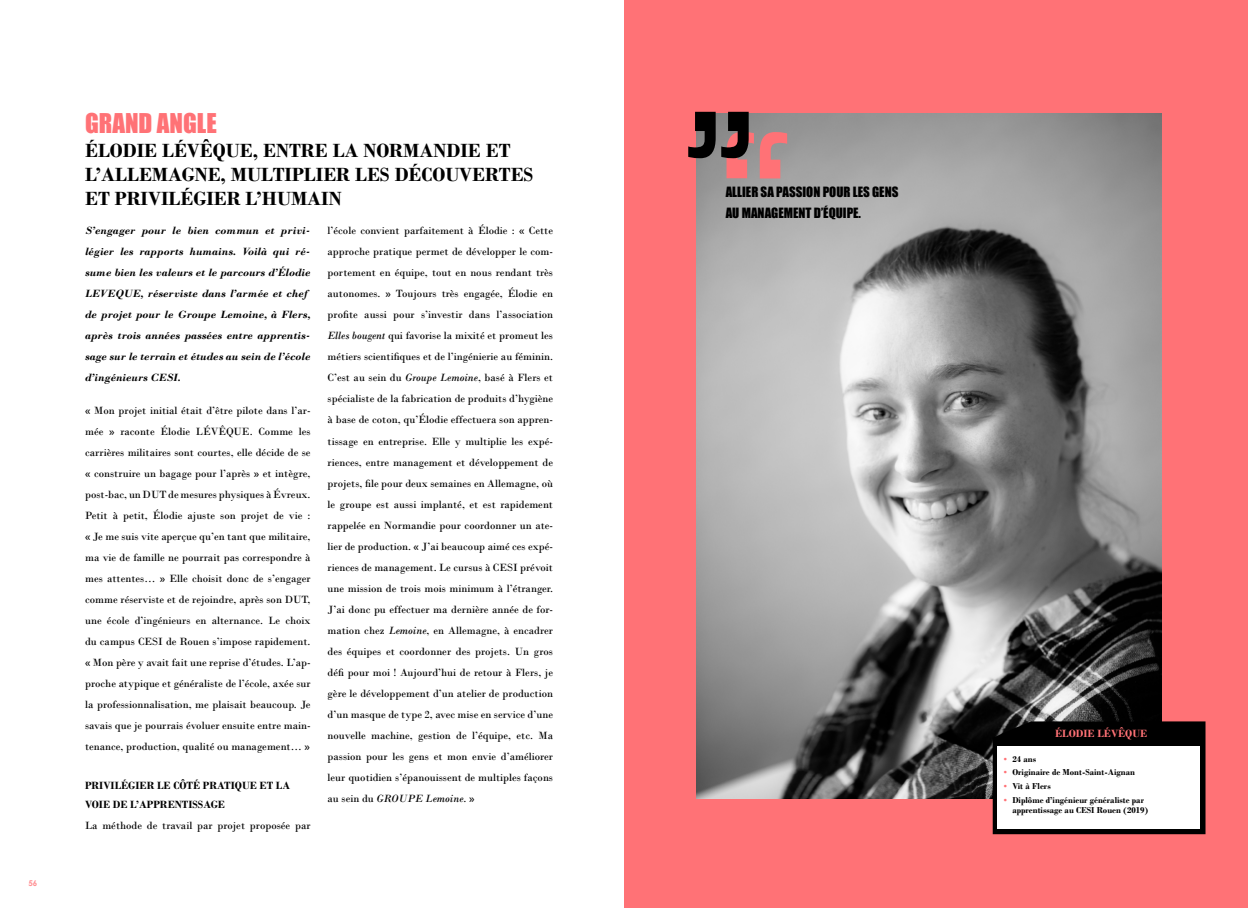
<style>
.page{position:relative;width:1248px;height:908px;background:#fff}
.page>*{position:absolute;margin:0;border:0;box-sizing:border-box;transform-origin:0 0}
.t1{font:25px "Impact";color:#ff7276}
.t2{font:700 20px/24px "Bodoni";color:#000}
.t3{font:13px/21px "Impact";color:#000}
.t4{font:11px/21px "Bodoni";color:#000;text-align:justify}
.t5{font:italic 700 11px/21px "Bodoni";color:#000}
.t6{font:700 11px/19px "Bodoni";color:#000}
.t7{font:700 11px "Bodoni";color:#ff7276}
.t8{font:700 9px/10.8px "Bodoni";color:#000}
.t9{font:700 8px "Century Gothic";color:#ff8e91}
.s1{font-style:italic}
.s2{color:#ff7276}
</style>
<div class="page">
<div style="left:624px;top:0;width:623px;height:907px;background:#ff7276"></div>
<img style="left:696px;top:113px;width:465px;height:684px">
<svg style="left:992px;top:721px;width:213px;height:112px;background:#0b0a0b"></svg>
<div style="left:997px;top:745px;width:203px;height:83px;background:#fff"></div>
<svg style="left:688px;top:112px;width:99px;height:66px"></svg>
<p class="t9" style="left:28px;top:877px;width:10px">56</p>
<h1 class="t1" style="left:85px;top:112px;width:133px">GRAND ANGLE</h1>
<h2 class="t2" style="left:85px;top:140px;width:450px">ÉLODIE LÉVÊQUE, ENTRE LA NORMANDIE ET<br>L’ALLEMAGNE, MULTIPLIER LES DÉCOUVERTES<br>ET PRIVILÉGIER L’HUMAIN</h2>
<p class="t5" style="left:85px;top:221px;width:227px">S’engager pour le bien commun et privi&shy;légier les rapports humains. Voilà qui ré&shy;sume bien les valeurs et le parcours d’Élodie LEVEQUE, réserviste dans l’armée et chef de projet pour le Groupe Lemoine, à Flers, après trois années passées entre apprentis&shy;sage sur le terrain et études au sein de l’école d’ingénieurs CESI.</p>
<p class="t4" style="left:85px;top:400px;width:227px">« Mon projet initial était d’être pilote dans l’ar&shy;mée » raconte Élodie LÉVÊQUE. Comme les carrières militaires sont courtes, elle décide de se « construire un bagage pour l’après » et intègre, post-bac, un DUT de mesures physiques à Évreux.<br>Petit à petit, Élodie ajuste son projet de vie : « Je me suis vite aperçue qu’en tant que militaire, ma vie de famille ne pourrait pas correspondre à mes attentes… » Elle choisit donc de s’engager comme réserviste et de rejoindre, après son DUT, une école d’ingénieurs en alternance. Le choix du campus CESI de Rouen s’impose rapidement. « Mon père y avait fait une reprise d’études. L’ap&shy;proche atypique et généraliste de l’école, axée sur la professionnalisation, me plaisait beaucoup. Je savais que je pourrais évoluer ensuite entre main&shy;tenance, production, qualité ou management… »</p>
<p class="t6" style="left:85px;top:776px;width:206px">PRIVILÉGIER LE CÔTÉ PRATIQUE ET LA<br>VOIE DE L’APPRENTISSAGE</p>
<p class="t4" style="left:85px;top:815px;width:227px">La méthode de travail par projet proposée par</p>
<p class="t4" style="left:327px;top:221px;width:227px">l’école convient parfaitement à Élodie : « Cette approche pratique permet de développer le com&shy;portement en équipe, tout en nous rendant très autonomes. » Toujours très engagée, Élodie en profite aussi pour s’investir dans l’association <span class="s1">Elles bougent</span> qui favorise la mixité et promeut les métiers scientifiques et de l’ingénierie au féminin.<br>C’est au sein du <span class="s1">Groupe Lemoine</span>, basé à Flers et spécialiste de la fabrication de produits d’hygiène à base de coton, qu’Élodie effectuera son appren&shy;tissage en entreprise. Elle y multiplie les expé&shy;riences, entre management et développement de projets, file pour deux semaines en Allemagne, où le groupe est aussi implanté, et est rapidement rappelée en Normandie pour coordonner un ate&shy;lier de production. « J’ai beaucoup aimé ces expé&shy;riences de management. Le cursus à CESI prévoit une mission de trois mois minimum à l’étranger.<br>J’ai donc pu effectuer ma dernière année de for&shy;mation chez <span class="s1">Lemoine</span>, en Allemagne, à encadrer des équipes et coordonner des projets. Un gros défi pour moi ! Aujourd’hui de retour à Flers, je gère le développement d’un atelier de production d’un masque de type 2, avec mise en service d’une nouvelle machine, gestion de l’équipe, etc. Ma passion pour les gens et mon envie d’améliorer leur quotidien s’épanouissent de multiples façons au sein du <span class="s1">GROUPE Lemoine</span>. »</p>
<p class="t3" style="left:725px;top:181px;width:174px">ALLIER SA PASSION POUR LES GENS<br>AU MANAGEMENT D’ÉQUIPE.</p>
<p class="t7" style="left:1054px;top:728px;width:94px">ÉLODIE LÉVÊQUE</p>
<p class="t8" style="left:1003px;top:753px;width:34px"><span class="s2">•</span> 24 ans</p>
<p class="t8" style="left:1003px;top:767px;width:133px"><span class="s2">•</span> Originaire de Mont-Saint-Aignan</p>
<p class="t8" style="left:1003px;top:780px;width:48px"><span class="s2">•</span> Vit à Flers</p>
<p class="t8" style="left:1012px;top:794px;width:138px;text-indent:-9px"><span class="s2">•</span> Diplôme d’ingénieur généraliste par apprentissage au CESI Rouen (2019)</p>
</div>
